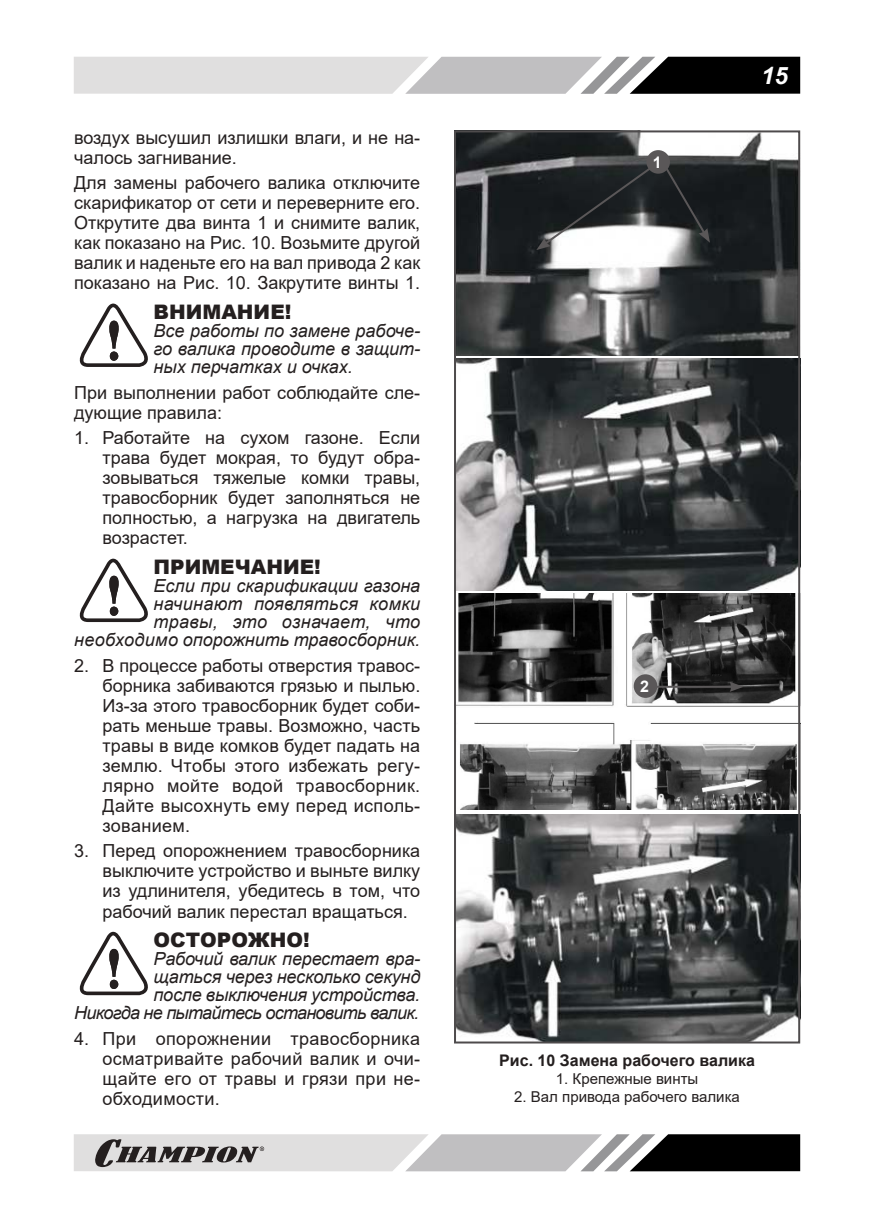
<style>
.page{position:relative;width:874px;height:1225px;background:#fff}
.page>*{position:absolute;margin:0;border:0;box-sizing:border-box;transform-origin:0 0}
.t1{font:italic 700 24px "Arial";color:#fff}
.t2{font:900 20px "Arial";color:#241f1f}
.t3{font:18px/20px "Arial";color:#241f1f;text-align:justify}
.t4{font:italic 18px/18px "Arial";letter-spacing:-.01em;color:#241f1f;text-align:right}
.t5{font:700 16px "Arial";color:#241f1f}
.t6{font:700 16px "Arial";color:#fff}
.t7{font:15px "Arial";color:#241f1f}
</style>
<div class="page">
<svg style="left:74px;top:57px;width:725px;height:37px;background:#aaa"></svg>
<svg style="left:74px;top:1134px;width:725px;height:37px;background:#9f9e9e"></svg>
<svg style="left:79px;top:303px;width:69px;height:64px"></svg>
<svg style="left:79px;top:558px;width:69px;height:64px"></svg>
<svg style="left:79px;top:931px;width:69px;height:64px"></svg>
<img style="left:457px;top:133px;width:339px;height:222px">
<img style="left:457px;top:359px;width:339px;height:231px">
<img style="left:457px;top:814px;width:339px;height:226px">
<img style="left:457px;top:594px;width:339px;height:216px">
<div style="left:454px;top:130px;width:345px;height:913px;border:2px solid #4e4b4c"></div>
<div style="left:633px;top:674px;width:24px;height:24px;background:#5a5758;border-radius:50%"></div>
<svg style="left:536px;top:157px;width:173px;height:93px"></svg>
<div style="left:646px;top:150px;width:23px;height:24px;background:#5a5758;border-radius:50%"></div>
<hr style="left:653px;top:686px;width:79px;height:2px;background:#5a5758">
<svg style="left:729px;top:681px;width:14px;height:11px"></svg>
<p class="t3" style="left:74px;top:127px;width:347px">воздух высушил излишки влаги, и не на&shy;чалось загнивание.</p>
<p class="t3" style="left:74px;top:173px;width:347px">Для замены рабочего валика отключите скарификатор от сети и переверните его.<br>Открутите два винта 1 и снимите валик, как показано на Рис. 10. Возьмите другой валик и наденьте его на вал привода 2 как показано на Рис. 10. Закрутите винты 1.</p>
<p class="t2" style="left:153px;top:297px;width:139px">ВНИМАНИЕ!</p>
<p class="t4" style="left:153px;top:322px;width:268px;text-align:justify">Все работы по замене рабоче&shy;го валика проводите в защит&shy;ных перчатках и очках.</p>
<p class="t3" style="left:74px;top:382px;width:347px">При выполнении работ соблюдайте сле&shy;дующие правила:</p>
<p class="t3" style="left:102px;top:428px;width:319px;text-indent:-28px">1. Работайте на сухом газоне. Если трава будет мокрая, то будут обра&shy;зовываться тяжелые комки травы, травосборник будет заполняться не полностью, а нагрузка на двигатель возрастет.</p>
<p class="t2" style="left:153px;top:552px;width:169px">ПРИМЕЧАНИЕ!</p>
<p class="t4" style="left:74px;top:577px;width:347px">Если при скарификации газона начинают появляться комки<br>травы, это означает, что необходимо опорожнить травосборник.</p>
<p class="t3" style="left:102px;top:655px;width:319px;text-indent:-28px">2. В процессе работы отверстия травос&shy;борника забиваются грязью и пылью.<br>Из-за этого травосборник будет соби&shy;рать меньше травы. Возможно, часть травы в виде комков будет падать на землю. Чтобы этого избежать регу&shy;лярно мойте водой травосборник.<br>Дайте высохнуть ему перед исполь&shy;зованием.</p>
<p class="t3" style="left:102px;top:841px;width:319px;text-indent:-28px">3. Перед опорожнением травосборника выключите устройство и выньте вилку из удлинителя, убедитесь в том, что рабочий валик перестал вращаться.</p>
<p class="t2" style="left:153px;top:925px;width:158px">ОСТОРОЖНО!</p>
<p class="t4" style="left:74px;top:950px;width:347px">Рабочий валик перестает вра-<br>щаться через несколько секунд<br>после выключения устройства.<br>Никогда не пытайтесь остановить валик.</p>
<p class="t3" style="left:102px;top:1028px;width:319px;text-indent:-28px">4. При опорожнении травосборника осматривайте рабочий валик и очи&shy;щайте его от травы и грязи при не&shy;обходимости.</p>
<p class="t6" style="left:652px;top:156px;width:10px">1</p>
<h1 class="t1" style="left:760px;top:61px;width:28px">15</h1>
<p class="t6" style="left:640px;top:680px;width:10px">2</p>
<p class="t5" style="left:499px;top:1049px;width:257px">Рис. 10 Замена рабочего валика</p>
<p class="t7" style="left:555px;top:1068px;width:144px">1. Крепежные винты</p>
<p class="t7" style="left:514px;top:1086px;width:227px">2. Вал привода рабочего валика</p>
</div>
